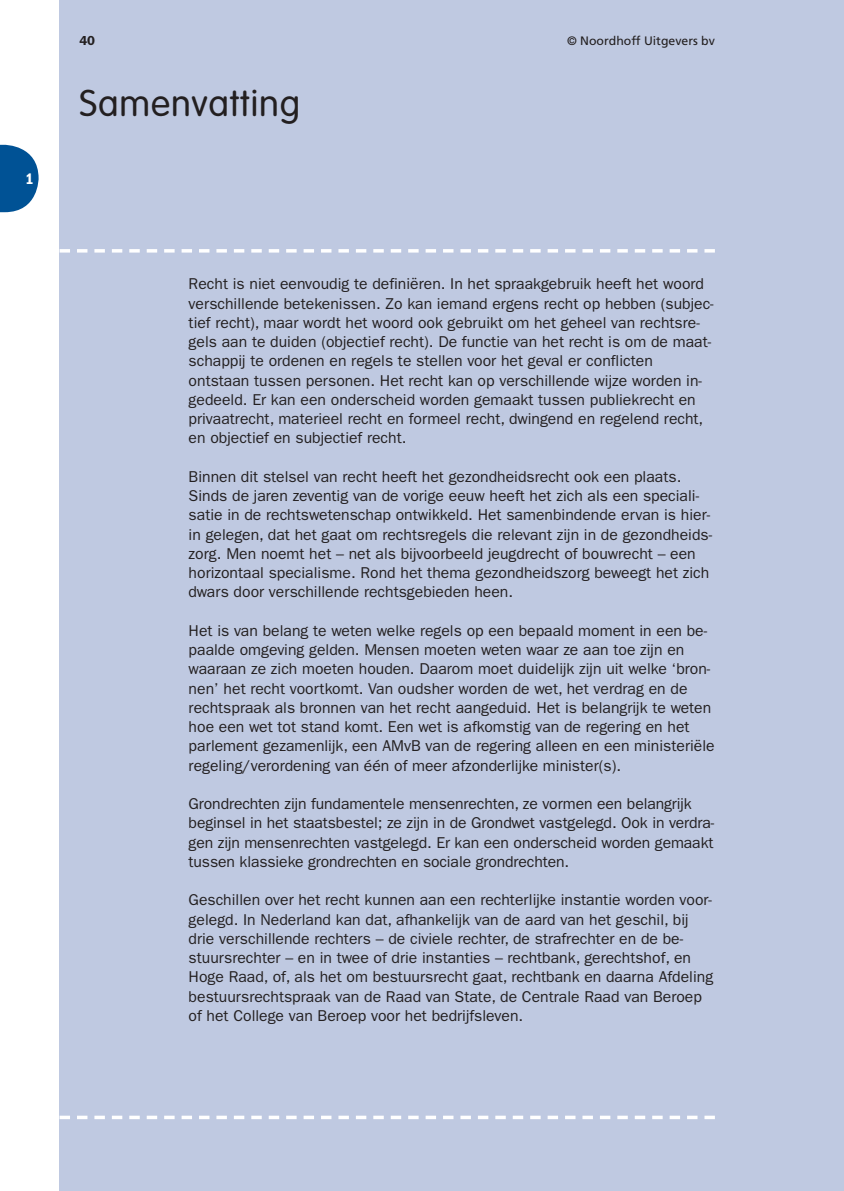
<style>
.page{position:relative;width:844px;height:1191px;background:#fff}
.page>*{position:absolute;margin:0;border:0;box-sizing:border-box;transform-origin:0 0}
.t1{font:300 36.75px "VAG Rounded";letter-spacing:.025em;color:#231f20}
.t2{font:15.75px/19.2px "ITC Franklin Gothic Std";color:#231f20}
.t3{font:15.75px "ITC Franklin Gothic Std Dm Cd";color:#fff}
.t4{font:600 13.12px "ITC Franklin Gothic Std";color:#231f20}
.t5{font:12.25px "Frutiger LT Std";color:#231f20}
</style>
<div class="page">
<svg style="left:0;top:145px;width:39px;height:67px"></svg>
<div style="left:60px;top:0;width:783px;height:1191px;background:#bfc9e1"></div>
<svg style="left:60px;top:249px;width:654px;height:3px"></svg>
<svg style="left:60px;top:1115px;width:654px;height:4px"></svg>
<p class="t3" style="left:26px;top:172px;width:10px">1</p>
<p class="t4" style="left:79px;top:35px;width:17px">40</p>
<p class="t5" style="left:567px;top:34px;width:149px">© Noordhoff Uitgevers bv</p>
<h1 class="t1" style="left:79px;top:88px;width:222px">Samenvatting</h1>
<p class="t2" style="left:188px;top:276px;width:526px">Recht is niet eenvoudig te definiëren. In het spraakgebruik heeft het woord verschillende betekenissen. Zo kan iemand ergens recht op hebben (subjec&shy;tief recht), maar wordt het woord ook gebruikt om het geheel van rechtsre&shy;gels aan te duiden (objectief recht). De functie van het recht is om de maat&shy;schappij te ordenen en regels te stellen voor het geval er conflicten ontstaan tussen personen. Het recht kan op verschillende wijze worden in&shy;gedeeld. Er kan een onderscheid worden gemaakt tussen publiekrecht en privaatrecht, materieel recht en formeel recht, dwingend en regelend recht, en objectief en subjectief recht.</p>
<p class="t2" style="left:188px;top:468px;width:525px">Binnen dit stelsel van recht heeft het gezondheidsrecht ook een plaats.<br>Sinds de jaren zeventig van de vorige eeuw heeft het zich als een speciali&shy;satie in de rechtswetenschap ontwikkeld. Het samenbindende ervan is hier&shy;in gelegen, dat het gaat om rechtsregels die relevant zijn in de gezondheids&shy;zorg. Men noemt het – net als bijvoorbeeld jeugdrecht of bouwrecht – een horizontaal specialisme. Rond het thema gezondheidszorg beweegt het zich dwars door verschillende rechtsgebieden heen.</p>
<p class="t2" style="left:188px;top:622px;width:527px">Het is van belang te weten welke regels op een bepaald moment in een be&shy;paalde omgeving gelden. Mensen moeten weten waar ze aan toe zijn en waaraan ze zich moeten houden. Daarom moet duidelijk zijn uit welke ‘bron&shy;nen’ het recht voortkomt. Van oudsher worden de wet, het verdrag en de rechtspraak als bronnen van het recht aangeduid. Het is belangrijk te weten hoe een wet tot stand komt. Een wet is afkomstig van de regering en het parlement gezamenlijk, een AMvB van de regering alleen en een ministeriële regeling/verordening van één of meer afzonderlijke minister(s).</p>
<p class="t2" style="left:188px;top:796px;width:527px">Grondrechten zijn fundamentele mensenrechten, ze vormen een belangrijk beginsel in het staatsbestel; ze zijn in de Grondwet vastgelegd. Ook in verdra&shy;gen zijn mensenrechten vastgelegd. Er kan een onderscheid worden gemaakt tussen klassieke grondrechten en sociale grondrechten.</p>
<p class="t2" style="left:188px;top:892px;width:526px">Geschillen over het recht kunnen aan een rechterlijke instantie worden voor&shy;gelegd. In Nederland kan dat, afhankelijk van de aard van het geschil, bij drie verschillende rechters – de civiele rechter, de strafrechter en de be&shy;stuursrechter – en in twee of drie instanties – rechtbank, gerechtshof, en Hoge Raad, of, als het om bestuursrecht gaat, rechtbank en daarna Afdeling bestuursrechtspraak van de Raad van State, de Centrale Raad van Beroep of het College van Beroep voor het bedrijfsleven.</p>
</div>
